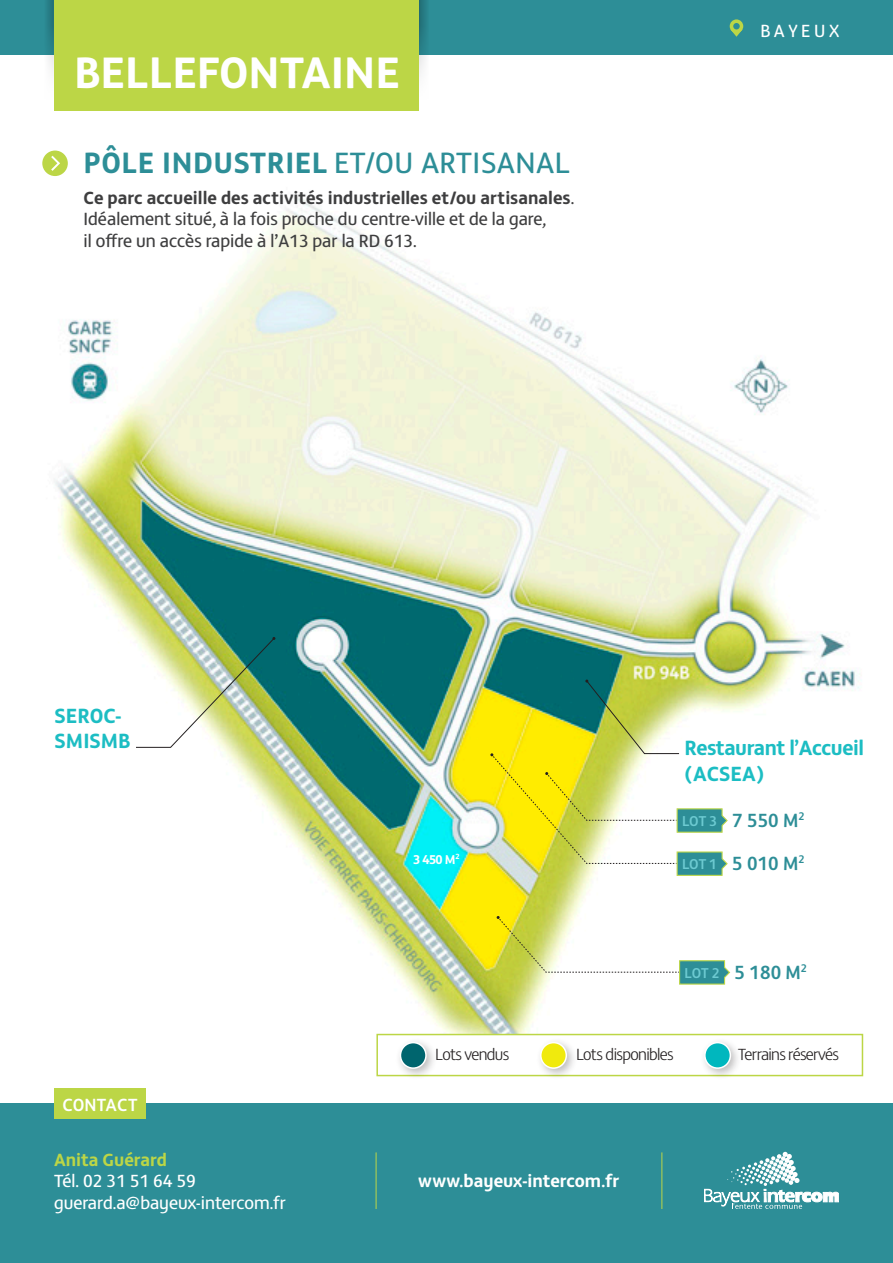
<style>
.page{position:relative;width:893px;height:1263px;background:#fff}
.page>*{position:absolute;margin:0;border:0;box-sizing:border-box;transform-origin:0 0}
.t1{font:700 45px "FS Matthew";color:#fff}
.t2{font:700 30px "FS Matthew";letter-spacing:.02em;color:#2d8e97}
.t3{font:700 21px "FS Matthew";letter-spacing:-.02em;color:#1cbdc3}
.t4{font:700 21px/25.2px "FS Matthew";color:#1cbdc3}
.t5{font:500 19.5px "FS Matthew";color:#2d8e97}
.t6{font:18px/21.6px "FS Matthew";color:#3e3e3f}
.t7{font:18px "FS Matthew";color:#fff}
.t8{font:700 18px "FS Matthew";color:#fff}
.t9{font:700 18px "FS Matthew";color:#bcd646}
.t10{font:500 18px "FS Matthew";color:#fff}
.t11{font:300 16.5px "FS Matthew";letter-spacing:-.04em;color:#231f20}
.t12{font:500 14.55px "FS Matthew";letter-spacing:-.03em;color:#6dcad1}
.t13{font:700 13.05px "FS Matthew";color:#fff}
.s1{font-weight:400}
.s2{font-weight:700}
</style>
<div class="page">
<img style="left:0;top:150px;width:893px;height:954px">
<div style="left:0;top:1104px;width:893px;height:159px;background:#2d8e97"></div>
<div style="left:0;top:0;width:893px;height:54px;background:#2d8e97"></div>
<svg style="left:44px;top:0;width:10px;height:72px"></svg>
<svg style="left:418px;top:0;width:11px;height:111px"></svg>
<svg style="left:135px;top:637px;width:140px;height:111px"></svg>
<svg style="left:490px;top:679px;width:239px;height:197px"></svg>
<svg style="left:497px;top:916px;width:234px;height:69px"></svg>
<div style="left:376px;top:1034px;width:487px;height:42px;background:#fff;border:2px solid #bcd646"></div>
<div style="left:535px;top:1037px;width:43px;height:43px;background:#231f20;opacity:.3"></div>
<div style="left:541px;top:1042px;width:25px;height:26px;background:#f0ea0d;border-radius:50%"></div>
<div style="left:540px;top:1042px;width:27px;height:27px;border:2px solid #fff;border-radius:50%"></div>
<div style="left:699px;top:1037px;width:43px;height:43px;background:#231f20;opacity:.3"></div>
<div style="left:705px;top:1042px;width:25px;height:26px;background:#00b7be;border-radius:50%"></div>
<div style="left:704px;top:1042px;width:27px;height:27px;border:2px solid #fff;border-radius:50%"></div>
<div style="left:395px;top:1037px;width:43px;height:43px;background:#231f20;opacity:.3"></div>
<div style="left:400px;top:1042px;width:26px;height:26px;background:#00656e;border-radius:50%"></div>
<div style="left:400px;top:1042px;width:27px;height:27px;border:2px solid #fff;border-radius:50%"></div>
<div style="left:54px;top:0;width:364px;height:111px;background:#bcd646"></div>
<div style="left:54px;top:1089px;width:92px;height:30px;background:#bcd646"></div>
<svg style="left:704px;top:1152px;width:135px;height:57px"></svg>
<hr style="left:376px;top:1152px;width:1px;height:57px;background:#bcd646">
<hr style="left:661px;top:1152px;width:1px;height:57px;background:#bcd646">
<div style="left:42px;top:151px;width:26px;height:25px;background:#bcd646;border-radius:50%"></div>
<svg style="left:51px;top:156px;width:9px;height:15px"></svg>
<svg style="left:730px;top:19px;width:13px;height:14px"></svg>
<svg style="left:730px;top:24px;width:12px;height:13px"></svg>
<div style="left:733px;top:23px;width:7px;height:6px;background:#2d8e97;border-radius:50%"></div>
<p class="t1" style="left:74px;top:36px;width:327px">BELLEFONTAINE</p>
<p class="t2" style="left:84px;top:139px;width:488px">PÔLE INDUSTRIEL <span class="s1">ET/OU ARTISANAL</span></p>
<p class="t6" style="left:84px;top:186px;width:492px"><span class="s2">Ce parc accueille des activités industrielles et/ou artisanales</span>.<br>Idéalement situé, à la fois proche du centre-ville et de la gare,<br>il offre un accès rapide à l’A13 par la RD 613.</p>
<p class="t7" style="left:760px;top:17px;width:80px">BAYEUX</p>
<p class="t4" style="left:55px;top:701px;width:77px">SEROC-<br>SMISMB</p>
<p class="t13" style="left:413px;top:849px;width:48px">3 450 M<sup>2</sup></p>
<p class="t3" style="left:685px;top:731px;width:181px">Restaurant l’Accueil</p>
<p class="t3" style="left:685px;top:756px;width:81px">(ACSEA)</p>
<p class="t12" style="left:682px;top:809px;width:36px">LOT 3</p>
<p class="t5" style="left:732px;top:804px;width:74px">7 550 M<sup>2</sup></p>
<p class="t12" style="left:682px;top:852px;width:36px">LOT 1</p>
<p class="t5" style="left:732px;top:848px;width:74px">5 010 M<sup>2</sup></p>
<p class="t12" style="left:685px;top:961px;width:36px">LOT 2</p>
<p class="t5" style="left:735px;top:956px;width:74px">5 180 M<sup>2</sup></p>
<p class="t10" style="left:63px;top:1090px;width:77px">CONTACT</p>
<p class="t9" style="left:54px;top:1145px;width:114px">Anita Guérard</p>
<p class="t7" style="left:54px;top:1168px;width:143px">Tél. 02 31 51 64 59</p>
<p class="t7" style="left:54px;top:1189px;width:233px">guerard.a@bayeux-intercom.fr</p>
<p class="t11" style="left:435px;top:1043px;width:76px">Lots vendus</p>
<p class="t11" style="left:576px;top:1043px;width:99px">Lots disponibles</p>
<p class="t11" style="left:738px;top:1043px;width:103px">Terrains réservés</p>
<p class="t8" style="left:418px;top:1167px;width:203px">www.bayeux-intercom.fr</p>
</div>
